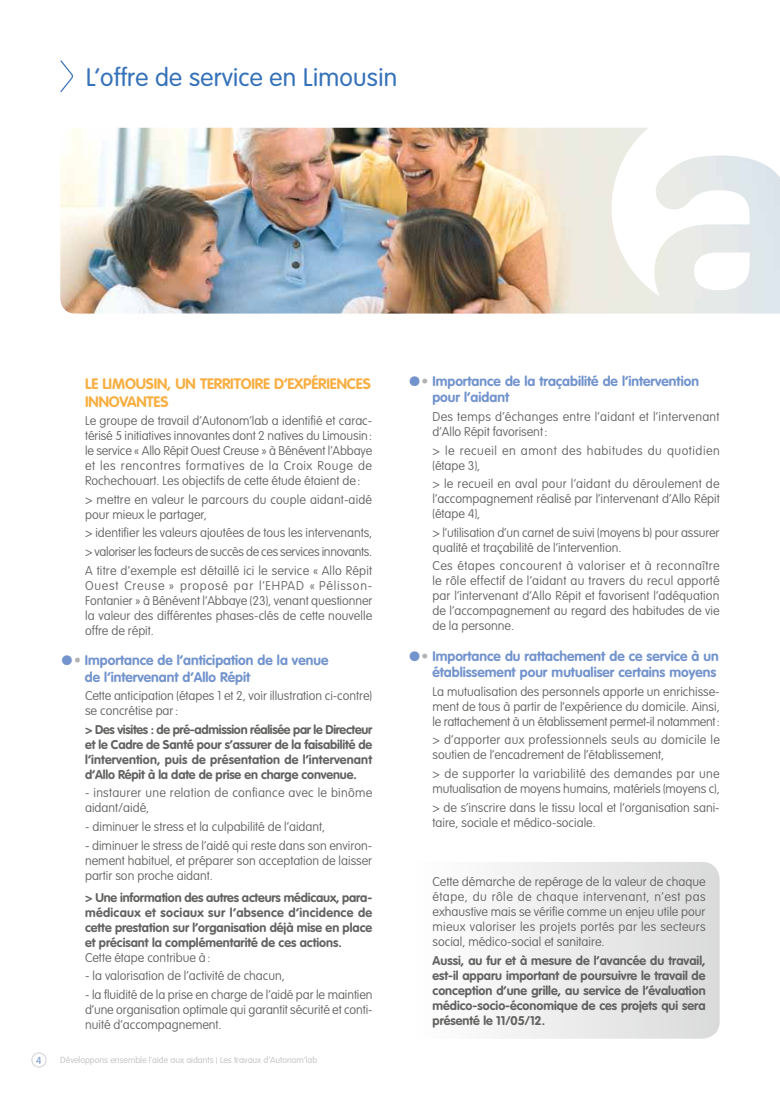
<style>
.page{position:relative;width:780px;height:1099px;background:#fff}
.page>*{position:absolute;margin:0;border:0;box-sizing:border-box;transform-origin:0 0}
.t1{font:300 25px "VAG Rounded";letter-spacing:.01em;color:#3672b9}
.t2{font:700 15px "VAG Rounded";letter-spacing:-.01em;color:#f8af43}
.t3{font:700 13.75px/16.2px "VAG Rounded";color:#7293cc}
.t4{font:100 12.5px/15px "VAG Rounded";color:#626261;text-align:justify}
.t5{font:700 12.5px/15px "VAG Rounded";color:#626261;text-align:justify}
.t6{font:100 12.5px/15px "VAG Rounded";letter-spacing:.02em;color:#626261}
.t7{font:100 12.5px/15px "VAG Rounded";letter-spacing:.025em;color:#626261}
.t8{font:100 12.5px/15px "VAG Rounded";letter-spacing:.04em;color:#626261}
.t9{font:300 10px "VAG Rounded";color:#7293cc}
.t10{font:300 8.75px "VAG Rounded";color:#c5c6c6}
.s1{font-size:27.5px}
.s2{color:#b1b2b3}
</style>
<div class="page">
<svg style="left:60px;top:60px;width:13px;height:33px"></svg>
<svg style="left:500px;top:862px;width:219px;height:176px"></svg>
<img style="left:60px;top:128px;width:720px;height:185px">
<svg style="left:611px;top:128px;width:169px;height:168px"></svg>
<div style="left:31px;top:1052px;width:16px;height:15px;border:1px solid #d9dada;border-radius:50%"></div>
<h1 class="t1" style="left:86px;top:63px;width:312px">L’offre de service en Limousin</h1>
<p class="t2" style="left:85px;top:375px;width:124px">LE LIMOUSIN, UN TERR</p>
<p class="t2" style="left:230px;top:375px;width:142px">ITOIRE D’EXPÉRIENCES</p>
<p class="t2" style="left:85px;top:393px;width:85px">INNOVANTES</p>
<p class="t4" style="left:85px;top:413px;width:289px">Le groupe de travail d’Autonom’lab a identifié et carac&shy;térisé 5 initiatives innovantes dont 2 natives du Limousin: le service « Allo Répit Ouest Creuse » à Bénévent l’Abbaye et les rencontres formatives de la Croix Rouge de Rochechouart. Les objectifs de cette étude étaient de:</p>
<p class="t4" style="left:85px;top:492px;width:288px">&gt; mettre en valeur le parcours du couple aidant-aidé pour mieux le partager,</p>
<p class="t4" style="left:85px;top:524px;width:289px;line-height:18.5px">&gt; identifier les valeurs ajoutées de tous les intervenants, &gt; valoriser les facteurs de succès de ces services innovants.<br>A titre d’exemple est détaillé ici le service « Allo Répit</p>
<p class="t4" style="left:85px;top:577px;width:289px">Ouest Creuse » proposé par l’EHPAD « Pélisson-Fontanier » à Bénévent l’Abbaye (23), venant questionner la valeur des différentes phases-clés de cette nouvelle offre de répit.</p>
<p class="t3" style="left:85px;top:652px;width:244px;text-indent:-25px"><span class="s1">•</span><span class="s2">•</span> Importance de l’anticipation de la venue de l’intervenant d’Allo Répit</p>
<p class="t4" style="left:85px;top:688px;width:288px">Cette anticipation (étapes 1 et 2, voir illustration ci-contre) se concrétise par:</p>
<p class="t5" style="left:85px;top:721px;width:289px">&gt; Des visites : de pré-admission réalisée par le Directeur et le Cadre de Santé pour s’assurer de la faisabilité de l’intervention, puis de présentation de l’intervenant d’Allo Répit à la date de prise en charge convenue.</p>
<p class="t6" style="left:85px;top:785px;width:288px">- instaurer une relation de confiance avec le binôme aidant/aidé,</p>
<p class="t4" style="left:85px;top:819px;width:241px">- diminuer le stress et la culpabilité de l’aidant,</p>
<p class="t4" style="left:85px;top:837px;width:288px">- diminuer le stress de l’aidé qui reste dans son environ&shy;nement habituel, et préparer son acceptation de laisser partir son proche aidant.</p>
<p class="t5" style="left:85px;top:889px;width:289px">&gt; Une information des autres acteurs médicaux, para&shy;médicaux et sociaux sur l’absence d’incidence de cette prestation sur l’organisation déjà mise en place et précisant la complémentarité de ces actions.</p>
<p class="t4" style="left:85px;top:949px;width:127px">Cette étape contribue à:</p>
<p class="t4" style="left:85px;top:968px;width:201px">- la valorisation de l’activité de chacun,</p>
<p class="t4" style="left:85px;top:986px;width:289px">- la fluidité de la prise en charge de l’aidé par le maintien d’une organisation optimale qui garantit sécurité et conti&shy;nuité d’accompagnement.</p>
<p class="t9" style="left:36px;top:1054px;width:7px">4</p>
<p class="t10" style="left:60px;top:1055px;width:258px">Développons ensemble l’aide aux aidants | Les travaux d’Autonom’lab</p>
<p class="t3" style="left:432px;top:373px;width:268px;text-indent:-25px"><span class="s1">•</span><span class="s2">•</span> Importance de la traçabilité de l’intervention pour l’aidant</p>
<p class="t7" style="left:432px;top:409px;width:288px">Des temps d’échanges entre l’aidant et l’intervenant d’Allo Répit favorisent :</p>
<p class="t8" style="left:432px;top:442px;width:289px">&gt; le recueil en amont des habitudes du quotidien (étape 3),</p>
<p class="t4" style="left:432px;top:476px;width:289px">&gt; le recueil en aval pour l’aidant du déroulement de l’accompagnement réalisé par l’intervenant d’Allo Répit (étape 4),</p>
<p class="t4" style="left:432px;top:524px;width:288px">&gt; l’utilisation d’un carnet de suivi (moyens b) pour assurer qualité et traçabilité de l’intervention.</p>
<p class="t4" style="left:432px;top:558px;width:289px">Ces étapes concourent à valoriser et à reconnaître le rôle effectif de l’aidant au travers du recul apporté par l’intervenant d’Allo Répit et favorisent l’adéquation de l’accompagnement au regard des habitudes de vie de la personne.</p>
<p class="t3" style="left:407px;top:648px;width:312px;text-align:right"><span class="s1">•</span><span class="s2">•</span> Importance du rattachement de ce service à un établissement pour mutualiser certains moyens</p>
<p class="t4" style="left:432px;top:684px;width:289px">La mutualisation des personnels apporte un enrichisse&shy;ment de tous à partir de l’expérience du domicile. Ainsi, le rattachement à un établissement permet-il notamment:</p>
<p class="t6" style="left:432px;top:732px;width:289px">&gt; d’apporter aux professionnels seuls au domicile le soutien de l’encadrement de l’établissement,</p>
<p class="t4" style="left:432px;top:766px;width:289px">&gt; de supporter la variabilité des demandes par une mutualisation de moyens humains, matériels (moyens c),</p>
<p class="t4" style="left:432px;top:799px;width:288px">&gt; de s’inscrire dans le tissu local et l’organisation sani&shy;taire, sociale et médico-sociale.</p>
<p class="t4" style="left:432px;top:874px;width:274px">Cette démarche de repérage de la valeur de chaque étape, du rôle de chaque intervenant, n’est pas exhaustive mais se vérifie comme un enjeu utile pour mieux valoriser les projets portés par les secteurs social, médico-social et sanitaire.</p>
<p class="t5" style="left:432px;top:952px;width:274px">Aussi, au fur et à mesure de l’avancée du travail, est-il apparu important de poursuivre le travail de conception d’une grille, au service de l’évaluation médico-socio-économique de ces projets qui sera présenté le 11/05/12.</p>
</div>
